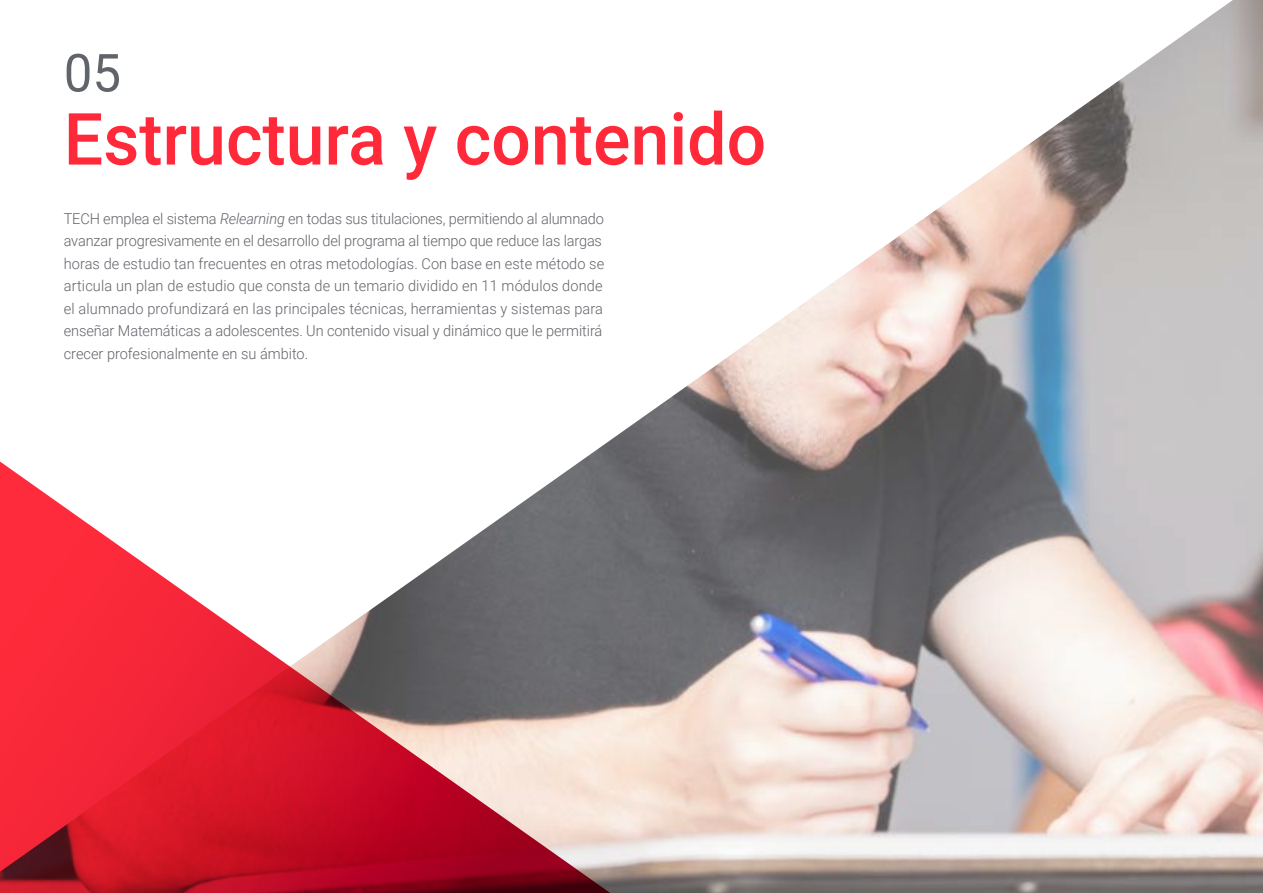
<style>
.page{position:relative;width:1263px;height:893px;background:#fff}
.page>*{position:absolute;margin:0;border:0;box-sizing:border-box;transform-origin:0 0}
.t1{font:500 72px "Roboto";color:#ff293a}
.t2{font:52.5px "Roboto";color:#61646a}
.t3{font:300 15px/22.5px "Roboto";letter-spacing:-.005em;color:#61646a}
.s1{font-style:italic}
</style>
<div class="page">
<img style="left:602px;top:0;width:661px;height:893px">
<svg style="left:0;top:446px;width:640px;height:447px"></svg>
<h2 class="t2" style="left:64px;top:36px;width:59px">05</h2>
<h1 class="t1" style="left:64px;top:89px;width:704px">Estructura y contenido</h1>
<p class="t3" style="left:64px;top:207px;width:542px">TECH emplea el sistema <span class="s1">Relearning</span> en todas sus titulaciones, permitiendo al alumnado avanzar progresivamente en el desarrollo del programa al tiempo que reduce las largas horas de estudio tan frecuentes en otras metodologías. Con base en este método se articula un plan de estudio que consta de un temario dividido en 11 módulos donde el alumnado profundizará en las principales técnicas, herramientas y sistemas para enseñar Matemáticas a adolescentes. Un contenido visual y dinámico que le permitirá crecer profesionalmente en su ámbito.</p>
</div>
